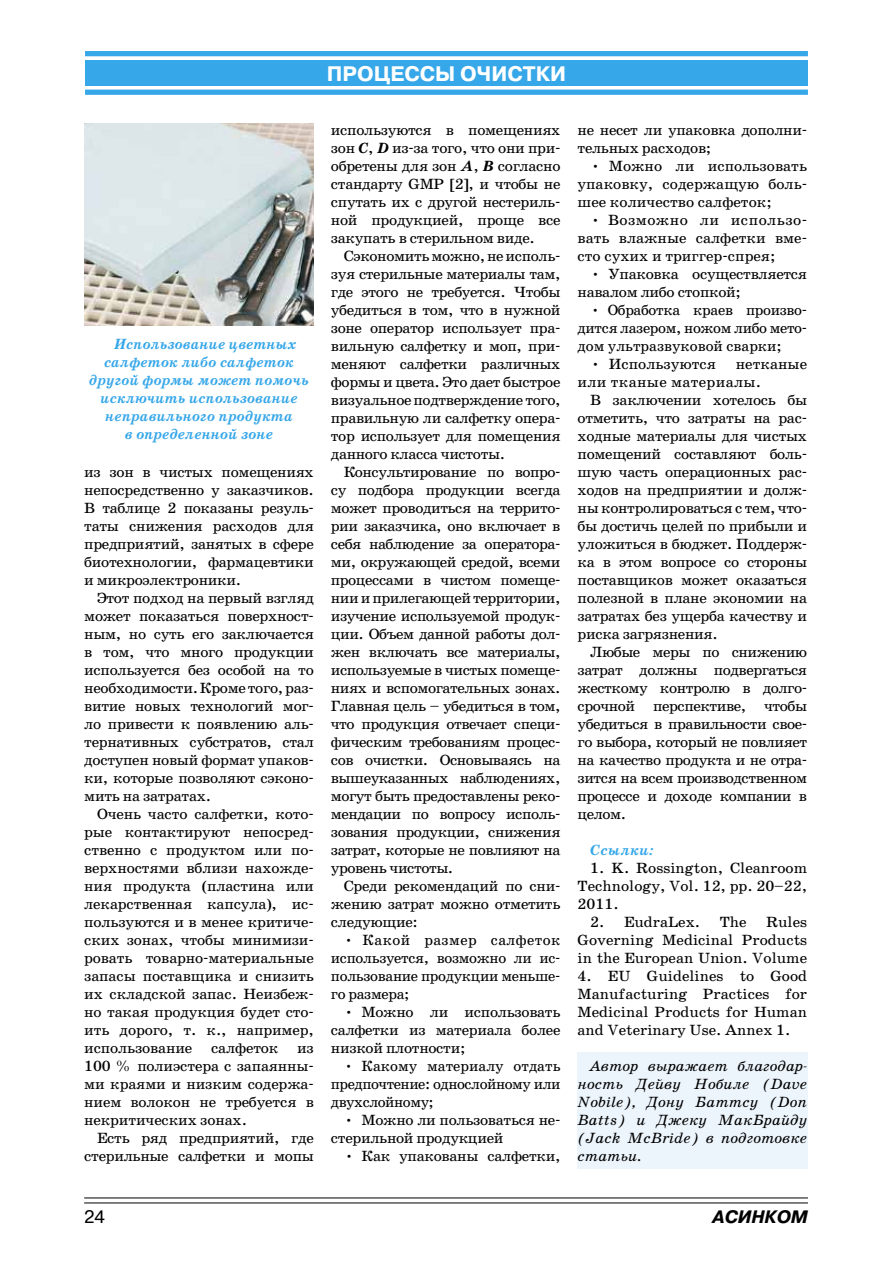
<style>
.page{position:relative;width:893px;height:1263px;background:#fff}
.page>*{position:absolute;margin:0;border:0;box-sizing:border-box;transform-origin:0 0}
.t1{font:700 21px "Pragmatica C";color:#fff}
.t2{font:italic 700 18px "Pragmatica C";color:#000}
.t3{font:18px "Pragmatica C";color:#000}
.t4{font:15px/18px "School Book C";letter-spacing:-.02em;color:#000;text-align:justify}
.t5{font:italic 700 15px "School Book C";letter-spacing:-.005em;color:#36a7e9}
.t6{font:italic 15px/18px "School Book C";color:#000;text-align:justify}
.t7{font:15px/18px "School Book C";letter-spacing:.02em;color:#000}
.t8{font:15px "School Book C";color:#000}
.s1{font-weight:700;font-style:italic}
</style>
<div class="page">
<hr style="left:84px;top:1197px;width:724px;height:1px;background:#000">
<hr style="left:84px;top:1202px;width:724px;height:1px;background:#000">
<div style="left:85px;top:51px;width:723px;height:5px;background:#36a7e9"></div>
<div style="left:85px;top:90px;width:723px;height:5px;background:#36a7e9"></div>
<div style="left:85px;top:60px;width:723px;height:26px;background:#36a7e9"></div>
<div style="left:577px;top:1052px;width:231px;height:117px;background:#edf5fc"></div>
<img style="left:84px;top:123px;width:230px;height:202px">
<h1 class="t1" style="left:327px;top:62px;width:241px">ПРОЦЕССЫ ОЧИСТКИ</h1>
<p class="t5" style="left:114px;top:336px;width:184px">Использование цветных</p>
<p class="t5" style="left:104px;top:354px;width:191px">салфеток либо салфеток</p>
<p class="t5" style="left:89px;top:372px;width:222px">другой формы может помочь</p>
<p class="t5" style="left:100px;top:390px;width:199px">исключить использование</p>
<p class="t5" style="left:105px;top:408px;width:189px">неправильного продукта</p>
<p class="t5" style="left:125px;top:426px;width:150px">в определенной зоне</p>
<p class="t4" style="left:84px;top:463px;width:231px">из зон в чистых помещениях непосредственно у заказчиков.<br>В таблице 2 показаны резуль&shy;таты снижения расходов для предприятий, занятых в сфере биотехнологии, фармацевтики и микроэлектроники.</p>
<p class="t4" style="left:84px;top:589px;width:231px;text-indent:13px">Этот подход на первый взгляд может показаться поверхност&shy;ным, но суть его заключается в том, что много продукции используется без особой на то необходимости. Кроме того, раз&shy;витие новых технологий мог&shy;ло привести к появлению аль&shy;тернативных субстратов, стал доступен новый формат упаков&shy;ки, которые позволяют сэконо&shy;мить на затратах.</p>
<p class="t4" style="left:84px;top:805px;width:231px;text-indent:13px">Очень часто салфетки, кото&shy;рые контактируют непосред&shy;ственно с продуктом или по&shy;верхностями вблизи нахожде&shy;ния продукта (пластина или лекарственная капсула), ис&shy;пользуются и в менее критиче&shy;ских зонах, чтобы минимизи&shy;ровать товарно-материальные запасы поставщика и снизить их складской запас. Неизбеж&shy;но такая продукция будет сто&shy;ить дорого, т. к., например, использование салфеток из 100 % полиэстера с запаянны&shy;ми краями и низким содержа&shy;нием волокон не требуется в некритических зонах.</p>
<p class="t4" style="left:84px;top:1129px;width:231px;text-align:right">Есть ряд предприятий, где стерильные салфетки и мопы</p>
<p class="t4" style="left:331px;top:121px;width:231px">используются в помещениях зон <span class="s1">C</span>, <span class="s1">D</span> из-за того, что они при&shy;обретены для зон <span class="s1">A</span>, <span class="s1">B</span> согласно стандарту GMP [2], и чтобы не спутать их с другой нестериль&shy;ной продукцией, проще все закупать в стерильном виде.</p>
<p class="t4" style="left:331px;top:247px;width:231px;text-indent:13px">Сэкономить можно, не исполь&shy;зуя стерильные материалы там, где этого не требуется. Чтобы убедиться в том, что в нужной зоне оператор использует пра&shy;вильную салфетку и моп, при&shy;меняют салфетки различных формы и цвета. Это дает быстрое визуальное подтверждение того, правильную ли салфетку опера&shy;тор использует для помещения данного класса чистоты.</p>
<p class="t4" style="left:331px;top:463px;width:231px;text-indent:13px">Консультирование по вопро&shy;су подбора продукции всегда может проводиться на террито&shy;рии заказчика, оно включает в себя наблюдение за оператора&shy;ми, окружающей средой, всеми процессами в чистом помеще&shy;нии и прилегающей территории, изучение используемой продук&shy;ции. Объем данной работы дол&shy;жен включать все материалы, используемые в чистых помеще&shy;ниях и вспомогательных зонах.<br>Главная цель – убедиться в том, что продукция отвечает специ&shy;фическим требованиям процес&shy;сов очистки. Основываясь на вышеуказанных наблюдениях, могут быть предоставлены реко&shy;мендации по вопросу исполь&shy;зования продукции, снижения затрат, которые не повлияют на уровень чистоты.</p>
<p class="t4" style="left:331px;top:877px;width:231px;text-indent:13px">Среди рекомендаций по сни&shy;жению затрат можно отметить следующие:</p>
<p class="t4" style="left:331px;top:931px;width:231px;text-indent:13px">• Какой размер салфеток используется, возможно ли ис&shy;пользование продукции меньше&shy;го размера;</p>
<p class="t4" style="left:331px;top:1003px;width:231px;text-indent:13px">• Можно ли использовать салфетки из материала более низкой плотности;</p>
<p class="t4" style="left:331px;top:1057px;width:231px;text-indent:13px">• Какому материалу отдать предпочтение: однослойному или двухслойному;</p>
<p class="t4" style="left:331px;top:1111px;width:231px;text-indent:13px">• Можно ли пользоваться не&shy;стерильной продукцией</p>
<p class="t4" style="left:344px;top:1147px;width:218px">• Как упакованы салфетки,</p>
<p class="t4" style="left:577px;top:121px;width:231px">не несет ли упаковка дополни&shy;тельных расходов;</p>
<p class="t4" style="left:577px;top:157px;width:231px;text-indent:13px">• Можно ли использовать упаковку, содержащую боль&shy;шее количество салфеток;</p>
<p class="t4" style="left:577px;top:211px;width:231px;text-indent:13px">• Возможно ли использо&shy;вать влажные салфетки вме&shy;сто сухих и триггер-спрея;</p>
<p class="t4" style="left:577px;top:265px;width:231px;text-indent:13px">• Упаковка осуществляется навалом либо стопкой;</p>
<p class="t4" style="left:577px;top:301px;width:231px;text-indent:13px">• Обработка краев произво&shy;дится лазером, ножом либо мето&shy;дом ультразвуковой сварки;</p>
<p class="t8" style="left:590px;top:356px;width:127px">• Используются</p>
<p class="t7" style="left:577px;top:355px;width:231px;text-indent:158px">нетканые или тканые материалы.</p>
<p class="t4" style="left:577px;top:391px;width:231px;text-indent:13px">В заключении хотелось бы отметить, что затраты на рас&shy;ходные материалы для чистых помещений составляют боль&shy;шую часть операционных рас&shy;ходов на предприятии и долж&shy;ны контролироваться с тем, что&shy;бы достичь целей по прибыли и уложиться в бюджет. Поддерж&shy;ка в этом вопросе со стороны поставщиков может оказаться полезной в плане экономии на затратах без ущерба качеству и риска загрязнения.</p>
<p class="t4" style="left:577px;top:643px;width:231px;text-indent:13px">Любые меры по снижению затрат должны подвергаться жесткому контролю в долго&shy;срочной перспективе, чтобы убедиться в правильности свое&shy;го выбора, который не повлияет на качество продукта и не отра&shy;зится на всем производственном процессе и доходе компании в целом.</p>
<p class="t5" style="left:590px;top:842px;width:65px">Ссылки:</p>
<p class="t4" style="left:577px;top:859px;width:231px;text-indent:13px">1. K. Rossington, Cleanroom Technology, Vol. 12, pp. 20–22, 2011.</p>
<p class="t8" style="left:590px;top:914px;width:112px">2. EudraLex.</p>
<p class="t4" style="left:720px;top:913px;width:28px">The</p>
<p class="t4" style="left:577px;top:913px;width:231px;text-indent:189px">Rules Governing Medicinal Products in the European Union. Volume</p>
<p class="t4" style="left:577px;top:967px;width:231px">4. EU Guidelines to Good Manufacturing Practices for Medicinal Products for Human and Veterinary Use. Annex 1.</p>
<p class="t6" style="left:577px;top:1057px;width:231px;text-indent:13px">Автор выражает благодар&shy;ность Дейву Нобиле (Dave Nobile), Дону Баттсу (Don Batts) и Джеку МакБрайду (Jack McBride) в подготовке статьи.</p>
<p class="t3" style="left:84px;top:1207px;width:22px">24</p>
<p class="t2" style="left:712px;top:1207px;width:97px">АСИНКОМ</p>
</div>
